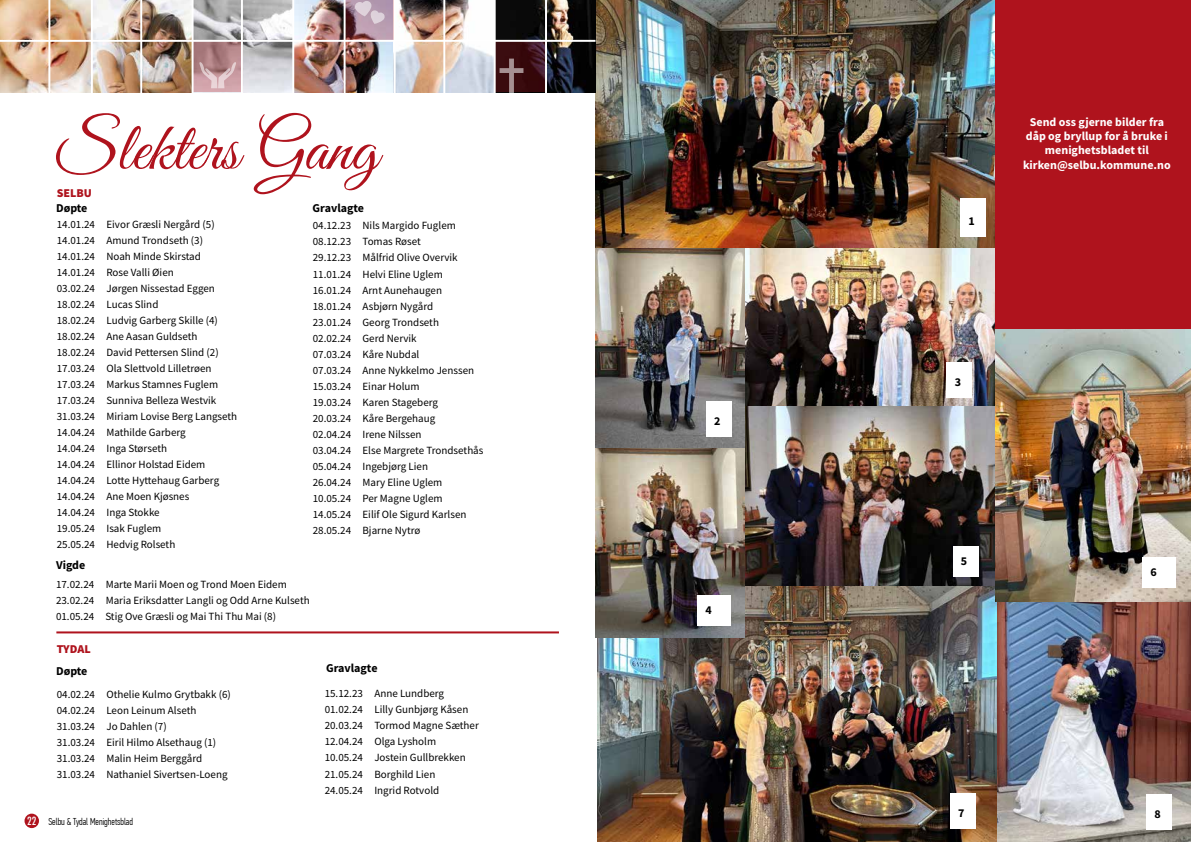
<style>
.page{position:relative;width:1191px;height:842px;background:#fff}
.page>*{position:absolute;margin:0;border:0;box-sizing:border-box;transform-origin:0 0}
.t1{font:68.2px "Great Vibes";color:#af131d}
.t2{font:700 12px/14.4px "Source Sans Pro";color:#fff;text-align:center}
.t3{font:700 12px "Source Sans Pro";color:#000}
.t4{font:900 12px "Source Sans Pro";color:#af131d}
.t5{font:11px/16px "Source Sans Pro";color:#000}
.t6{font:300 10px "PF Din Text Comp Pro";color:#000}
.s1{font-family:"Futura";font-weight:500;font-stretch:condensed;font-size:11px;color:#fff}
</style>
<div class="page">
<div style="left:25px;top:814px;width:14px;height:14px;background:#af131d;border-radius:50%"></div>
<img style="left:996px;top:601px;width:195px;height:241px">
<img style="left:744px;top:248px;width:251px;height:158px">
<img style="left:595px;top:0;width:400px;height:248px">
<img style="left:744px;top:406px;width:251px;height:181px">
<img style="left:597px;top:587px;width:399px;height:255px">
<img style="left:595px;top:447px;width:149px;height:191px">
<img style="left:995px;top:329px;width:196px;height:272px">
<div style="left:995px;top:0;width:196px;height:329px;background:#af131d"></div>
<img style="left:0;top:0;width:595px;height:92px">
<hr style="left:140px;top:0;width:2px;height:100px;background:#fff">
<hr style="left:48px;top:0;width:2px;height:100px;background:#fff">
<hr style="left:443px;top:0;width:2px;height:100px;background:#fff">
<svg style="left:495px;top:42px;width:50px;height:50px;fill:#3a0b0e"></svg>
<svg style="left:345px;top:0;width:49px;height:40px"></svg>
<svg style="left:193px;top:42px;width:48px;height:50px"></svg>
<svg style="left:355px;top:1px;width:30px;height:23px"></svg>
<svg style="left:199px;top:61px;width:37px;height:27px"></svg>
<svg style="left:499px;top:59px;width:24px;height:34px"></svg>
<hr style="left:0;top:40px;width:595px;height:2px;background:#fff">
<hr style="left:241px;top:0;width:2px;height:100px;background:#fff">
<hr style="left:344px;top:0;width:1px;height:100px;background:#fff">
<hr style="left:292px;top:0;width:2px;height:99px;background:#fff">
<hr style="left:192px;top:0;width:1px;height:98px;background:#fff">
<hr style="left:91px;top:0;width:2px;height:98px;background:#fff">
<hr style="left:545px;top:0;width:2px;height:98px;background:#fff">
<hr style="left:394px;top:0;width:2px;height:100px;background:#fff">
<hr style="left:494px;top:0;width:1px;height:100px;background:#fff">
<hr style="left:56px;top:631px;width:503px;height:2px;background:#af131d">
<div style="left:960px;top:199px;width:26px;height:38px;background:#fff"></div>
<div style="left:952px;top:546px;width:26px;height:30px;background:#fff"></div>
<div style="left:1142px;top:557px;width:33px;height:30px;background:#fff"></div>
<div style="left:1146px;top:794px;width:26px;height:36px;background:#fff"></div>
<div style="left:946px;top:362px;width:26px;height:36px;background:#fff"></div>
<div style="left:697px;top:595px;width:34px;height:30px;background:#fff"></div>
<img style="left:595px;top:248px;width:149px;height:199px">
<div style="left:706px;top:401px;width:25px;height:36px;background:#fff"></div>
<div style="left:950px;top:793px;width:25px;height:36px;background:#fff"></div>
<h1 class="t1" style="left:56px;top:111px;width:324px">Slekters Gang</h1>
<p class="t3" style="left:56px;top:200px;width:33px">Døpte</p>
<p class="t3" style="left:313px;top:200px;width:53px">Gravlagte</p>
<p class="t4" style="left:57px;top:184px;width:37px">SELBU</p>
<p class="t5" style="left:57px;top:216px;width:182px">14.01.24 Eivor Græsli Nergård (5)<br>14.01.24 Amund Trondseth (3)<br>14.01.24 Noah Minde Skirstad<br>14.01.24 Rose Valli Øien<br>03.02.24 Jørgen Nissestad Eggen<br>18.02.24 Lucas Slind<br>18.02.24 Ludvig Garberg Skille (4)<br>18.02.24 Ane Aasan Guldseth<br>18.02.24 David Pettersen Slind (2)<br>17.03.24 Ola Slettvold Lilletrøen<br>17.03.24 Markus Stamnes Fuglem<br>17.03.24 Sunniva Belleza Westvik<br>31.03.24 Miriam Lovise Berg Langseth<br>14.04.24 Mathilde Garberg<br>14.04.24 Inga Størseth<br>14.04.24 Ellinor Holstad Eidem<br>14.04.24 Lotte Hyttehaug Garberg<br>14.04.24 Ane Moen Kjøsnes<br>14.04.24 Inga Stokke<br>19.05.24 Isak Fuglem<br>25.05.24 Hedvig Rolseth</p>
<p class="t3" style="left:56px;top:557px;width:31px">Vigde</p>
<p class="t5" style="left:313px;top:218px;width:172px">04.12.23 Nils Margido Fuglem<br>08.12.23 Tomas Røset<br>29.12.23 Målfrid Olive Overvik<br>11.01.24 Helvi Eline Uglem<br>16.01.24 Arnt Aunehaugen<br>18.01.24 Asbjørn Nygård<br>23.01.24 Georg Trondseth<br>02.02.24 Gerd Nervik<br>07.03.24 Kåre Nubdal<br>07.03.24 Anne Nykkelmo Jenssen<br>15.03.24 Einar Holum<br>19.03.24 Karen Stageberg<br>20.03.24 Kåre Bergehaug<br>02.04.24 Irene Nilssen<br>03.04.24 Else Margrete Trondsethås<br>05.04.24 Ingebjørg Lien<br>26.04.24 Mary Eline Uglem<br>10.05.24 Per Magne Uglem<br>14.05.24 Eilif Ole Sigurd Karlsen<br>28.05.24 Bjarne Nytrø</p>
<p class="t5" style="left:56px;top:577px;width:255px">17.02.24 Marte Marii Moen og Trond Moen Eidem<br>23.02.24 Maria Eriksdatter Langli og Odd Arne Kulseth<br>01.05.24 Stig Ove Græsli og Mai Thi Thu Mai (8)</p>
<p class="t4" style="left:57px;top:640px;width:36px">TYDAL</p>
<p class="t5" style="left:57px;top:686px;width:175px">04.02.24 Othelie Kulmo Grytbakk (6)<br>04.02.24 Leon Leinum Alseth<br>31.03.24 Jo Dahlen (7)<br>31.03.24 Eiril Hilmo Alsethaug (1)<br>31.03.24 Malin Heim Berggård<br>31.03.24 Nathaniel Sivertsen-Loeng</p>
<p class="t5" style="left:325px;top:686px;width:156px">15.12.23 Anne Lundberg<br>01.02.24 Lilly Gunbjørg Kåsen<br>20.03.24 Tormod Magne Sæther<br>12.04.24 Olga Lysholm<br>10.05.24 Jostein Gullbrekken<br>21.05.24 Borghild Lien<br>24.05.24 Ingrid Rotvold</p>
<p class="t3" style="left:56px;top:663px;width:33px">Døpte</p>
<p class="t3" style="left:326px;top:660px;width:53px">Gravlagte</p>
<p class="t6" style="left:27px;top:815px;width:107px"><span class="s1">22</span> Selbu &amp; Tydal Menighetsblad</p>
<p class="t3" style="left:714px;top:413px;width:8px">2</p>
<p class="t3" style="left:705px;top:601px;width:8px">4</p>
<p class="t3" style="left:968px;top:213px;width:8px">1</p>
<p class="t2" style="left:1023px;top:114px;width:149px">Send oss gjerne bilder fra dåp og bryllup for å bruke i menighetsbladet til kirken@selbu.kommune.no</p>
<p class="t3" style="left:954px;top:374px;width:8px">3</p>
<p class="t3" style="left:960px;top:552px;width:8px">5</p>
<p class="t3" style="left:1150px;top:563px;width:8px">6</p>
<p class="t3" style="left:958px;top:805px;width:8px">7</p>
<p class="t3" style="left:1154px;top:806px;width:8px">8</p>
</div>
